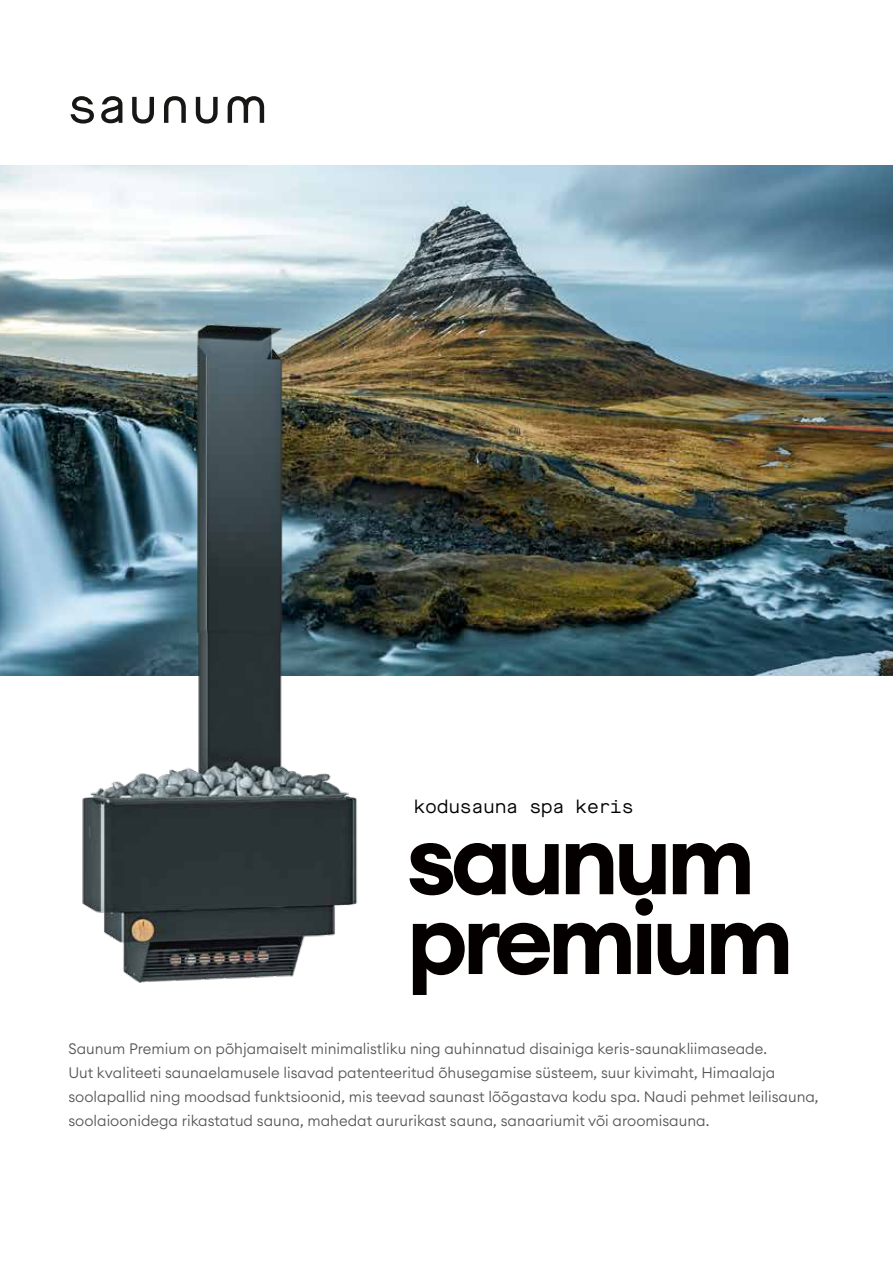
<style>
.page{position:relative;width:893px;height:1263px;background:#fff}
.page>*{position:absolute;margin:0;border:0;box-sizing:border-box;transform-origin:0 0}
.t1{font:600 100.2px/79.8px "Euclid Circular A";letter-spacing:-.06em;color:#040000}
.t2{font:18.3px "Maison Neue Mono";letter-spacing:-.02em;color:#040000}
.t3{font:300 15px/24px "Euclid Circular A";color:#565655}
</style>
<div class="page">
<img style="left:0;top:166px;width:893px;height:510px">
<svg style="left:164px;top:96px;width:22px;height:27px"></svg>
<svg style="left:132px;top:97px;width:22px;height:27px"></svg>
<svg style="left:196px;top:97px;width:22px;height:27px"></svg>
<svg style="left:228px;top:96px;width:36px;height:27px"></svg>
<svg style="left:71px;top:96px;width:23px;height:28px"></svg>
<svg style="left:101px;top:96px;width:21px;height:27px"></svg>
<img style="left:0;top:273px;width:481px;height:710px">
<p class="t2" style="left:414px;top:794px;width:221px">kodusauna spa keris</p>
<h1 class="t1" style="left:406px;top:819px;width:389px">saunum premium</h1>
<p class="t3" style="left:68px;top:1036px;width:752px">Saunum Premium on põhjamaiselt minimalistliku ning auhinnatud disainiga keris-saunakliimaseade.<br>Uut kvaliteeti saunaelamusele lisavad patenteeritud õhusegamise süsteem, suur kivimaht, Himaalaja soolapallid ning moodsad funktsioonid, mis teevad saunast lõõgastava kodu spa. Naudi pehmet leilisauna, soolaioonidega rikastatud sauna, mahedat aururikast sauna, sanaariumit või aroomisauna.</p>
</div>
